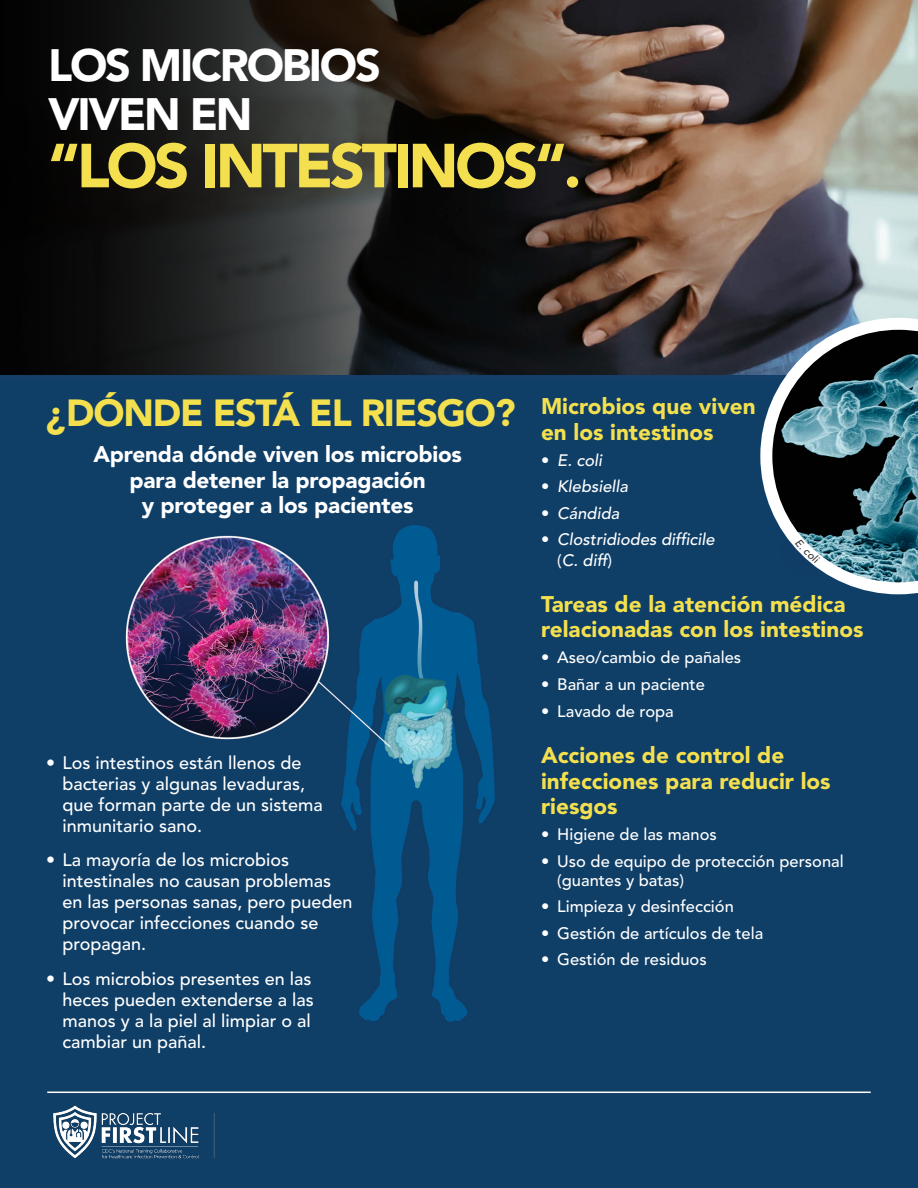
<style>
.page{position:relative;width:918px;height:1188px;background:#fff}
.page>*{position:absolute;margin:0;border:0;box-sizing:border-box;transform-origin:0 0}
.t1{font:900 61.5px "Avenir LT Std";letter-spacing:-.055em;color:#f4e04e}
.t2{font:900 45px/49.1px "Avenir LT Std";letter-spacing:-.05em;color:#fff}
.t3{font:900 37.5px "Avenir LT Std";letter-spacing:-.03em;color:#f4e04e}
.t4{font:900 22.5px/25.5px "Avenir LT Std";color:#f4e04e}
.t5{font:900 22.5px/25.5px "Avenir LT Std";letter-spacing:-.01em;color:#fff;text-align:center}
.t6{font:500 18px/21px "Avenir LT Std";color:#fff}
.t7{font:500 16.5px/19.5px "Avenir LT Std";color:#fff}
.t8{font:italic 500 16.5px/21px "Avenir LT Std";color:#fff}
.s1{font-style:normal}
</style>
<div class="page">
<img style="left:617px;top:0;width:301px;height:375px">
<svg style="left:0;top:0;width:617px;height:375px;background:#25211e"></svg>
<img style="left:0;top:381px;width:918px;height:807px">
<hr style="left:47px;top:1092px;width:824px;height:1px;background:#fff">
<div style="left:296px;top:1103px;width:151px;height:63px;background:#0f3e67"></div>
<img style="left:44px;top:1102px;width:174px;height:61px">
<svg style="left:760px;top:318px;width:158px;height:276px;background:#466470"></svg>
<h1 class="t2" style="left:48px;top:41px;width:334px">LOS MICROBIOS<br>VIVEN EN</h1>
<h1 class="t1" style="left:48px;top:129px;width:535px">“LOS INTESTINOS“.</h1>
<h2 class="t3" style="left:46px;top:390px;width:471px">¿DÓNDE ESTÁ EL RIESGO?</h2>
<p class="t5" style="left:93px;top:442px;width:370px">Aprenda dónde viven los microbios para detener la propagación<br>y proteger a los pacientes</p>
<p class="t6" style="left:63px;top:753px;width:262px;text-indent:-16px">• Los intestinos están llenos de bacterias y algunas levaduras, que forman parte de un sistema inmunitario sano.</p>
<p class="t6" style="left:63px;top:850px;width:292px;text-indent:-16px">• La mayoría de los microbios intestinales no causan problemas en las personas sanas, pero pueden provocar infecciones cuando se propagan.</p>
<p class="t6" style="left:63px;top:969px;width:253px;text-indent:-16px">• Los microbios presentes en las heces pueden extenderse a las manos y a la piel al limpiar o al cambiar un pañal.</p>
<h3 class="t4" style="left:541px;top:394px;width:216px">Microbios que viven en los intestinos</h3>
<p class="t8" style="left:541px;top:450px;width:63px"><span class="s1">•</span> E. coli</p>
<p class="t8" style="left:541px;top:477px;width:89px"><span class="s1">•</span> Klebsiella</p>
<p class="t8" style="left:541px;top:503px;width:80px"><span class="s1">•</span> Cándida</p>
<p class="t8" style="left:557px;top:529px;width:159px;text-indent:-16px"><span class="s1">•</span> Clostridiodes difficile <span class="s1">(</span>C. diff<span class="s1">)</span></p>
<h3 class="t4" style="left:541px;top:591px;width:324px">Tareas de la atención médica relacionadas con los intestinos</h3>
<p class="t7" style="left:541px;top:648px;width:202px">• Aseo/cambio de pañales</p>
<p class="t7" style="left:541px;top:675px;width:165px">• Bañar a un paciente</p>
<p class="t7" style="left:541px;top:702px;width:134px">• Lavado de ropa</p>
<h3 class="t4" style="left:541px;top:743px;width:291px">Acciones de control de infecciones para reducir los riesgos</h3>
<p class="t7" style="left:541px;top:825px;width:177px">• Higiene de las manos</p>
<p class="t7" style="left:557px;top:852px;width:288px;text-indent:-16px">• Uso de equipo de protección personal (guantes y batas)</p>
<p class="t7" style="left:541px;top:897px;width:194px">• Limpieza y desinfección</p>
<p class="t7" style="left:541px;top:924px;width:224px">• Gestión de artículos de tela</p>
<p class="t7" style="left:541px;top:950px;width:167px">• Gestión de residuos</p>
</div>
